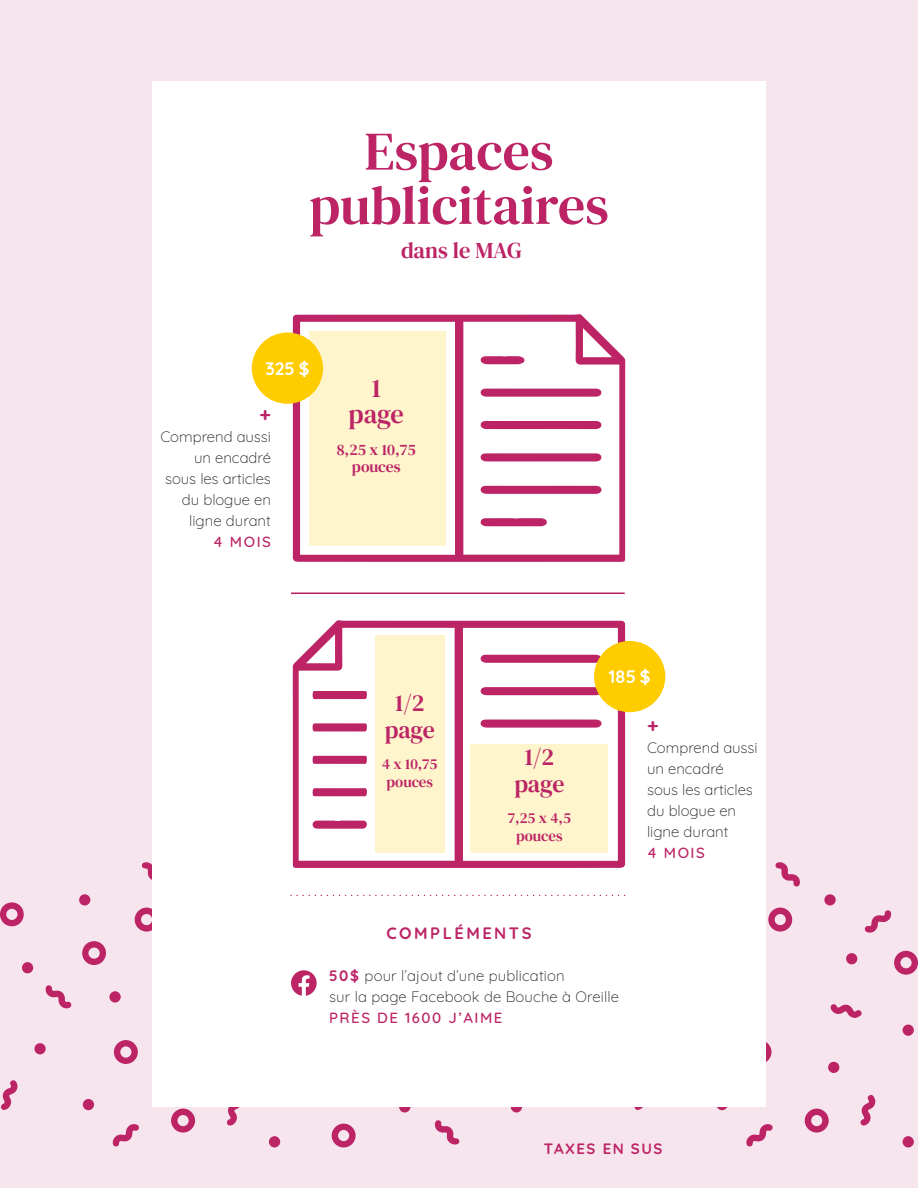
<style>
.page{position:relative;width:918px;height:1188px;background:#f7e5ed}
.page>*{position:absolute;margin:0;border:0;box-sizing:border-box;transform-origin:0 0}
.t1{font:54.3px/54.3px "DM Serif Text";color:#bc2466;text-align:center}
.t2{font:26.55px/26.5px "DM Serif Text";color:#bc2466;text-align:center}
.t3{font:24px/26.5px "DM Serif Text";letter-spacing:-.01em;color:#bc2466;text-align:center}
.t4{font:22.5px "DM Serif Text";color:#bc2466}
.t5{font:700 19.5px "Quicksand";color:#bc2466}
.t6{font:700 18px "Quicksand";color:#fff}
.t7{font:700 16.5px "Quicksand";letter-spacing:.15em;color:#bc2466}
.t8{font:15.75px/17.4px "DM Serif Text";color:#bc2466;text-align:center}
.t9{font:300 15px/21px "Quicksand";color:#1e1c1a}
.t10{font:15px/17.4px "DM Serif Text";color:#bc2466;text-align:center}
.t11{font:500 15px "Quicksand";letter-spacing:.1em;color:#bc2466}
.t12{font:700 15px "Quicksand";letter-spacing:.1em;color:#bc2466}
.s1{font-weight:700;color:#bc2466}
</style>
<div class="page">
<svg style="left:114px;top:1040px;width:24px;height:24px"></svg>
<svg style="left:171px;top:1109px;width:24px;height:24px"></svg>
<svg style="left:135px;top:908px;width:17px;height:24px"></svg>
<svg style="left:0;top:902px;width:24px;height:24px"></svg>
<svg style="left:82px;top:941px;width:24px;height:24px"></svg>
<svg style="left:113px;top:1124px;width:26px;height:23px"></svg>
<svg style="left:45px;top:985px;width:27px;height:24px"></svg>
<svg style="left:1px;top:1080px;width:17px;height:30px"></svg>
<svg style="left:142px;top:862px;width:10px;height:18px"></svg>
<svg style="left:227px;top:1107px;width:13px;height:19px"></svg>
<div style="left:269px;top:1136px;width:11px;height:12px;background:#bc2466;border-radius:50%"></div>
<div style="left:83px;top:1099px;width:11px;height:11px;background:#bc2466;border-radius:50%"></div>
<div style="left:109px;top:991px;width:12px;height:12px;background:#bc2466;border-radius:50%"></div>
<div style="left:34px;top:1043px;width:12px;height:11px;background:#bc2466;border-radius:50%"></div>
<div style="left:79px;top:894px;width:11px;height:12px;background:#bc2466;border-radius:50%"></div>
<div style="left:22px;top:962px;width:11px;height:11px;background:#bc2466;border-radius:50%"></div>
<svg style="left:766px;top:1042px;width:6px;height:20px"></svg>
<svg style="left:894px;top:951px;width:24px;height:24px"></svg>
<svg style="left:805px;top:1109px;width:24px;height:24px"></svg>
<svg style="left:768px;top:908px;width:24px;height:24px"></svg>
<svg style="left:746px;top:1124px;width:27px;height:23px"></svg>
<svg style="left:634px;top:1107px;width:9px;height:3px"></svg>
<svg style="left:865px;top:910px;width:26px;height:23px"></svg>
<svg style="left:830px;top:1004px;width:32px;height:14px"></svg>
<svg style="left:775px;top:862px;width:25px;height:25px"></svg>
<svg style="left:860px;top:1095px;width:15px;height:31px"></svg>
<div style="left:903px;top:1025px;width:11px;height:11px;background:#bc2466;border-radius:50%"></div>
<div style="left:903px;top:1136px;width:11px;height:12px;background:#bc2466;border-radius:50%"></div>
<div style="left:824px;top:894px;width:12px;height:12px;background:#bc2466;border-radius:50%"></div>
<div style="left:846px;top:953px;width:11px;height:11px;background:#bc2466;border-radius:50%"></div>
<svg style="left:716px;top:1099px;width:12px;height:11px"></svg>
<div style="left:828px;top:1062px;width:11px;height:11px;background:#bc2466;border-radius:50%"></div>
<svg style="left:332px;top:1124px;width:24px;height:24px"></svg>
<svg style="left:434px;top:1120px;width:25px;height:25px"></svg>
<div style="left:399px;top:1101px;width:11px;height:12px;background:#bc2466;border-radius:50%"></div>
<div style="left:511px;top:1101px;width:11px;height:11px;background:#bc2466;border-radius:50%"></div>
<div style="left:152px;top:81px;width:614px;height:1026px;background:#fff"></div>
<svg style="left:292px;top:620px;width:350px;height:245px"></svg>
<svg style="left:297px;top:677px;width:78px;height:165px"></svg>
<hr style="left:291px;top:592px;width:334px;height:2px;background:#bc2466">
<svg style="left:290px;top:860px;width:335px;height:36px"></svg>
<div style="left:471px;top:744px;width:137px;height:108px;background:#fff5cc"></div>
<div style="left:375px;top:635px;width:70px;height:217px;background:#fff5cc"></div>
<svg style="left:276px;top:314px;width:350px;height:248px;fill:#fff5cc"></svg>
<svg style="left:470px;top:641px;width:142px;height:101px"></svg>
<svg style="left:467px;top:342px;width:152px;height:198px"></svg>
<div style="left:594px;top:641px;width:71px;height:71px;background:#fc0;border-radius:50%"></div>
<div style="left:252px;top:333px;width:71px;height:71px;background:#fc0;border-radius:50%"></div>
<svg style="left:291px;top:970px;width:26px;height:26px"></svg>
<h1 class="t1" style="left:309px;top:123px;width:301px">Espaces publicitaires</h1>
<h3 class="t4" style="left:401px;top:235px;width:122px">dans le MAG</h3>
<p class="t6" style="left:266px;top:357px;width:45px">325 $</p>
<h3 class="t5" style="left:260px;top:402px;width:13px">+</h3>
<p class="t9" style="left:160px;top:426px;width:112px;text-align:right">Comprend aussi un encadré sous les articles du blogue en ligne durant</p>
<p class="t11" style="left:213px;top:532px;width:59px">4 MOIS</p>
<h2 class="t2" style="left:349px;top:374px;width:57px">1 page</h2>
<p class="t8" style="left:337px;top:441px;width:81px">8,25 x 10,75 pouces</p>
<h3 class="t3" style="left:385px;top:690px;width:52px">1/2 page</h3>
<p class="t10" style="left:382px;top:755px;width:57px;text-align:left">4 x 10,75 pouces</p>
<h3 class="t3" style="left:514px;top:744px;width:52px">1/2 page</h3>
<p class="t10" style="left:508px;top:809px;width:65px">7,25 x 4,5 pouces</p>
<p class="t6" style="left:609px;top:665px;width:43px">185 $</p>
<h3 class="t5" style="left:647px;top:712px;width:13px">+</h3>
<p class="t9" style="left:647px;top:737px;width:112px">Comprend aussi un encadré sous les articles du blogue en ligne durant</p>
<p class="t11" style="left:647px;top:843px;width:59px">4 MOIS</p>
<p class="t7" style="left:386px;top:922px;width:147px">COMPLÉMENTS</p>
<p class="t9" style="left:329px;top:965px;width:291px"><span class="s1">50$</span> pour l’ajout d’une publication<br>sur la page Facebook de Bouche à Oreille</p>
<p class="t11" style="left:329px;top:1008px;width:175px">PRÈS DE 1600 J’AIME</p>
<p class="t12" style="left:544px;top:1139px;width:120px">TAXES EN SUS</p>
</div>
